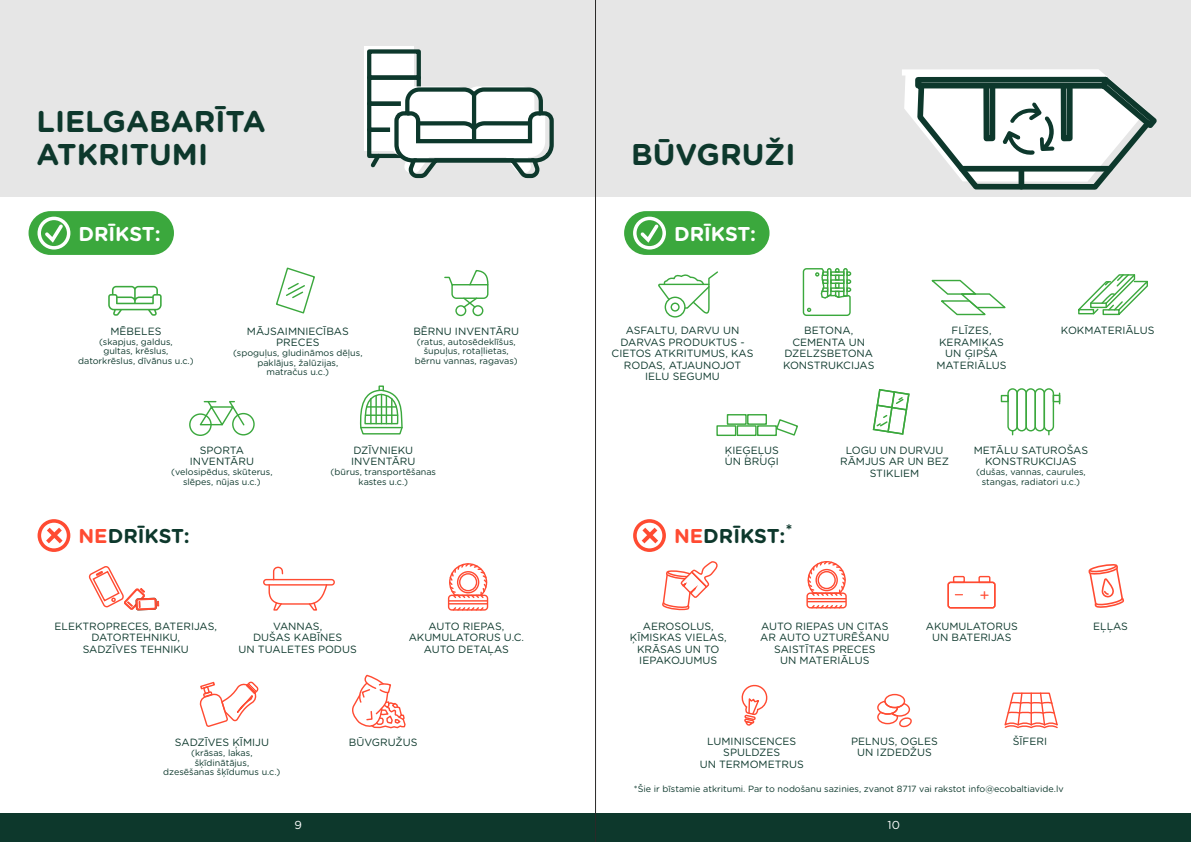
<style>
.page{position:relative;width:1191px;height:842px;background:#fff}
.page>*{position:absolute;margin:0;border:0;box-sizing:border-box;transform-origin:0 0}
.t1{font:700 30px/32.4px "Gotham Rounded";color:#0d382c}
.t2{font:700 20px "Gotham Rounded";color:#0d382c}
.t3{font:700 20px "Gotham Rounded";color:#fff}
.t4{font:16.4px "Gotham Rounded";color:#ff4b32}
.t5{font:700 15.3px "Gotham Rounded";color:#0d382c}
.t6{font:11.5px "Gotham Rounded";color:#fefefe}
.t7{font:10.5px/11.3px "Gotham Rounded";color:#0d382c;text-align:center}
.t8{font:9px/9.7px "Gotham Rounded";color:#0d382c;text-align:center}
.s1{color:#ff4b32}
</style>
<div class="page">
<div style="left:0;top:814px;width:595px;height:28px;background:#0d382c"></div>
<div style="left:595px;top:814px;width:596px;height:28px;background:#0d382c"></div>
<div style="left:0;top:0;width:595px;height:196px;background:#e6e6e6"></div>
<div style="left:364px;top:47px;width:50px;height:104px;background:#fff"></div>
<div style="left:367px;top:49px;width:54px;height:31px;border:4px solid #0d382c"></div>
<div style="left:367px;top:75px;width:54px;height:31px;border:4px solid #0d382c"></div>
<div style="left:367px;top:102px;width:54px;height:30px;border:4px solid #0d382c"></div>
<div style="left:367px;top:128px;width:54px;height:30px;border:4px solid #0d382c"></div>
<div style="left:29px;top:211px;width:145px;height:44px;background:#3ba83d;border-radius:22px"></div>
<svg style="left:88px;top:566px;width:71px;height:45px"></svg>
<div style="left:448px;top:595px;width:40px;height:16px;border:1px solid #ff4b32;border-radius:3px"></div>
<hr style="left:448px;top:600px;width:39px;height:2px;background:#ff4b32">
<hr style="left:448px;top:603px;width:39px;height:1px;background:#ff4b32">
<svg style="left:451px;top:607px;width:34px;height:4px"></svg>
<svg style="left:448px;top:563px;width:40px;height:36px"></svg>
<svg style="left:108px;top:286px;width:54px;height:30px"></svg>
<svg style="left:276px;top:267px;width:39px;height:47px"></svg>
<svg style="left:359px;top:385px;width:44px;height:50px"></svg>
<svg style="left:199px;top:400px;width:46px;height:26px"></svg>
<div style="left:189px;top:413px;width:23px;height:23px;border:1px solid #3ba83d;border-radius:50%"></div>
<div style="left:232px;top:413px;width:23px;height:22px;border:1px solid #3ba83d;border-radius:50%"></div>
<div style="left:455px;top:305px;width:11px;height:11px;border:1px solid #3ba83d;border-radius:50%"></div>
<div style="left:472px;top:305px;width:11px;height:11px;border:1px solid #3ba83d;border-radius:50%"></div>
<svg style="left:444px;top:270px;width:45px;height:39px"></svg>
<div style="left:263px;top:579px;width:72px;height:7px;border:1px solid #ff4b32;border-radius:3px"></div>
<svg style="left:268px;top:566px;width:60px;height:45px"></svg>
<svg style="left:199px;top:681px;width:60px;height:46px"></svg>
<svg style="left:352px;top:674px;width:54px;height:55px"></svg>
<svg style="left:38px;top:519px;width:32px;height:33px"></svg>
<div style="left:37px;top:217px;width:33px;height:33px;border:3px solid #fff;border-radius:50%"></div>
<svg style="left:45px;top:224px;width:18px;height:19px"></svg>
<svg style="left:390px;top:84px;width:164px;height:95px"></svg>
<hr style="left:413px;top:158px;width:121px;height:4px;background:#0d382c">
<svg style="left:367px;top:150px;width:17px;height:18px"></svg>
<div style="left:595px;top:0;width:596px;height:196px;background:#e6e6e6"></div>
<div style="left:624px;top:211px;width:145px;height:44px;background:#3ba83d;border-radius:22px"></div>
<svg style="left:902px;top:69px;width:255px;height:121px"></svg>
<svg style="left:741px;top:684px;width:27px;height:42px"></svg>
<div style="left:806px;top:592px;width:40px;height:16px;border:1px solid #ff4b32;border-radius:3px"></div>
<hr style="left:807px;top:598px;width:39px;height:1px;background:#ff4b32">
<hr style="left:807px;top:601px;width:39px;height:1px;background:#ff4b32">
<svg style="left:810px;top:605px;width:33px;height:4px"></svg>
<svg style="left:806px;top:561px;width:41px;height:36px"></svg>
<svg style="left:1088px;top:564px;width:36px;height:44px"></svg>
<svg style="left:952px;top:575px;width:13px;height:7px"></svg>
<svg style="left:977px;top:575px;width:14px;height:7px"></svg>
<div style="left:947px;top:582px;width:48px;height:26px;border:1px solid #ff4b32;border-radius:2px"></div>
<svg style="left:662px;top:561px;width:56px;height:50px"></svg>
<svg style="left:877px;top:693px;width:35px;height:35px"></svg>
<svg style="left:1004px;top:692px;width:54px;height:37px"></svg>
<svg style="left:872px;top:389px;width:37px;height:46px"></svg>
<svg style="left:1078px;top:274px;width:70px;height:42px"></svg>
<div style="left:716px;top:425px;width:20px;height:11px;border:1px solid #3ba83d"></div>
<div style="left:736px;top:425px;width:20px;height:11px;border:1px solid #3ba83d"></div>
<div style="left:727px;top:414px;width:19px;height:11px;border:1px solid #3ba83d"></div>
<div style="left:747px;top:414px;width:20px;height:11px;border:1px solid #3ba83d"></div>
<div style="left:757px;top:425px;width:20px;height:11px;border:1px solid #3ba83d"></div>
<svg style="left:775px;top:419px;width:23px;height:17px"></svg>
<div style="left:1000px;top:395px;width:8px;height:7px;border:1px solid #3ba83d"></div>
<div style="left:1052px;top:395px;width:8px;height:7px;border:1px solid #3ba83d"></div>
<svg style="left:1058px;top:393px;width:2px;height:11px"></svg>
<div style="left:1007px;top:388px;width:10px;height:43px;border:1px solid #3ba83d;border-radius:5px"></div>
<div style="left:1016px;top:388px;width:11px;height:43px;border:1px solid #3ba83d;border-radius:5px"></div>
<div style="left:1025px;top:388px;width:11px;height:43px;border:1px solid #3ba83d;border-radius:5px"></div>
<div style="left:1034px;top:388px;width:11px;height:43px;border:1px solid #3ba83d;border-radius:5px"></div>
<div style="left:1043px;top:388px;width:11px;height:43px;border:1px solid #3ba83d;border-radius:5px"></div>
<svg style="left:931px;top:279px;width:75px;height:37px"></svg>
<svg style="left:658px;top:271px;width:60px;height:44px"></svg>
<div style="left:670px;top:303px;width:9px;height:9px;border:1px solid #3ba83d;border-radius:50%"></div>
<div style="left:664px;top:297px;width:21px;height:21px;border:1px solid #3ba83d;border-radius:50%"></div>
<svg style="left:802px;top:268px;width:50px;height:48px"></svg>
<svg style="left:633px;top:519px;width:33px;height:33px"></svg>
<div style="left:633px;top:217px;width:33px;height:33px;border:3px solid #fff;border-radius:50%"></div>
<svg style="left:640px;top:224px;width:18px;height:19px"></svg>
<hr style="left:595px;top:0;width:1px;height:842px;background:#2b2a29">
<h1 class="t1" style="left:36px;top:107px;width:231px">LIELGABARĪTA<br>ATKRITUMI</h1>
<h1 class="t1" style="left:631px;top:139px;width:166px">BŪVGRUŽI</h1>
<h2 class="t3" style="left:78px;top:225px;width:84px">DRĪKST:</h2>
<h2 class="t3" style="left:674px;top:225px;width:84px">DRĪKST:</h2>
<p class="t7" style="left:110px;top:326px;width:53px">MĒBELES</p>
<p class="t8" style="left:78px;top:337px;width:117px">(skapjus, galdus,<br>gultas, krēslus, datorkrēslus, dīvānus u.c.)</p>
<p class="t7" style="left:247px;top:326px;width:103px">MĀJSAIMNIECĪBAS<br>PRECES</p>
<p class="t8" style="left:233px;top:348px;width:131px">(spoguļus, gludināmos dēļus, paklājus, žalūzijas,<br>matračus u.c.)</p>
<p class="t7" style="left:413px;top:326px;width:107px">BĒRNU INVENTĀRU</p>
<p class="t8" style="left:415px;top:337px;width:104px">(ratus, autosēdeklīšus, šupuļus, rotaļlietas, bērnu vannas, ragavas)</p>
<p class="t7" style="left:611px;top:326px;width:143px">ASFALTU, DARVU UN<br>DARVAS PRODUKTUS -<br>CIETOS ATKRITUMUS, KAS<br>RODAS, ATJAUNOJOT<br>IELU SEGUMU</p>
<p class="t7" style="left:783px;top:326px;width:93px">BETONA,<br>CEMENTA UN<br>DZELZSBETONA<br>KONSTRUKCIJAS</p>
<p class="t7" style="left:936px;top:326px;width:72px">FLĪZES,<br>KERAMIKAS<br>UN ĢIPŠA<br>MATERIĀLUS</p>
<p class="t7" style="left:1061px;top:326px;width:95px">KOKMATERIĀLUS</p>
<p class="t7" style="left:190px;top:445px;width:66px">SPORTA<br>INVENTĀRU</p>
<p class="t8" style="left:171px;top:468px;width:103px">(velosipēdus, skūterus, slēpes, nūjas u.c.)</p>
<p class="t7" style="left:351px;top:445px;width:66px;text-align:left">DZĪVNIEKU<br>INVENTĀRU</p>
<p class="t8" style="left:330px;top:468px;width:107px">(būrus, transportēšanas kastes u.c.)</p>
<p class="t7" style="left:725px;top:445px;width:55px;text-align:left">ĶIEĢEĻUS<br>UN BRUĢI</p>
<p class="t7" style="left:840px;top:445px;width:110px">LOGU UN DURVJU<br>RĀMJUS AR UN BEZ<br>STIKLIEM</p>
<p class="t7" style="left:973px;top:445px;width:116px">METĀLU SATUROŠAS<br>KONSTRUKCIJAS</p>
<p class="t8" style="left:976px;top:468px;width:111px">(dušas, vannas, caurules, stangas, radiatori u.c.)</p>
<h2 class="t2" style="left:78px;top:526px;width:113px"><span class="s1">NE</span>DRĪKST:</h2>
<h3 class="t5" style="left:786px;top:523px;width:8px">*</h3>
<h2 class="t2" style="left:674px;top:526px;width:113px"><span class="s1">NE</span>DRĪKST:</h2>
<h3 class="t4" style="left:979px;top:587px;width:12px">+</h3>
<p class="t7" style="left:54px;top:621px;width:164px">ELEKTROPRECES, BATERIJAS,<br>DATORTEHNIKU,<br>SADZĪVES TEHNIKU</p>
<p class="t7" style="left:238px;top:621px;width:120px">VANNAS,<br>DUŠAS KABĪNES<br>UN TUALETES PODUS</p>
<p class="t7" style="left:409px;top:621px;width:117px">AUTO RIEPAS,<br>AKUMULATORUS U.C.<br>AUTO DETAĻAS</p>
<p class="t7" style="left:630px;top:621px;width:98px">AEROSOLUS,<br>ĶĪMISKAS VIELAS,<br>KRĀSAS UN TO<br>IEPAKOJUMUS</p>
<p class="t7" style="left:760px;top:621px;width:131px">AUTO RIEPAS UN CITAS<br>AR AUTO UZTURĒŠANU<br>SAISTĪTAS PRECES<br>UN MATERIĀLUS</p>
<p class="t7" style="left:925px;top:621px;width:93px">AKUMULATORUS<br>UN BATERIJAS</p>
<p class="t7" style="left:1093px;top:621px;width:36px">EĻĻAS</p>
<p class="t7" style="left:175px;top:737px;width:96px">SADZĪVES ĶĪMIJU</p>
<p class="t8" style="left:163px;top:748px;width:119px">(krāsas, lakas, šķīdinātājus,<br>dzesēšanas šķīdumus u.c.)</p>
<p class="t7" style="left:349px;top:737px;width:70px">BŪVGRUŽUS</p>
<p class="t7" style="left:699px;top:736px;width:106px">LUMINISCENCES<br>SPULDZES<br>UN TERMOMETRUS</p>
<p class="t7" style="left:851px;top:736px;width:88px">PELNUS, OGLES<br>UN IZDEDŽUS</p>
<p class="t7" style="left:1012px;top:736px;width:36px">ŠĪFERI</p>
<p class="t6" style="left:294px;top:820px;width:9px">9</p>
<p class="t8" style="left:634px;top:785px;width:431px">*Šie ir bīstamie atkritumi. Par to nodošanu sazinies, zvanot 8717 vai rakstot info@ecobaltiavide.lv</p>
<p class="t6" style="left:887px;top:820px;width:14px">10</p>
</div>
